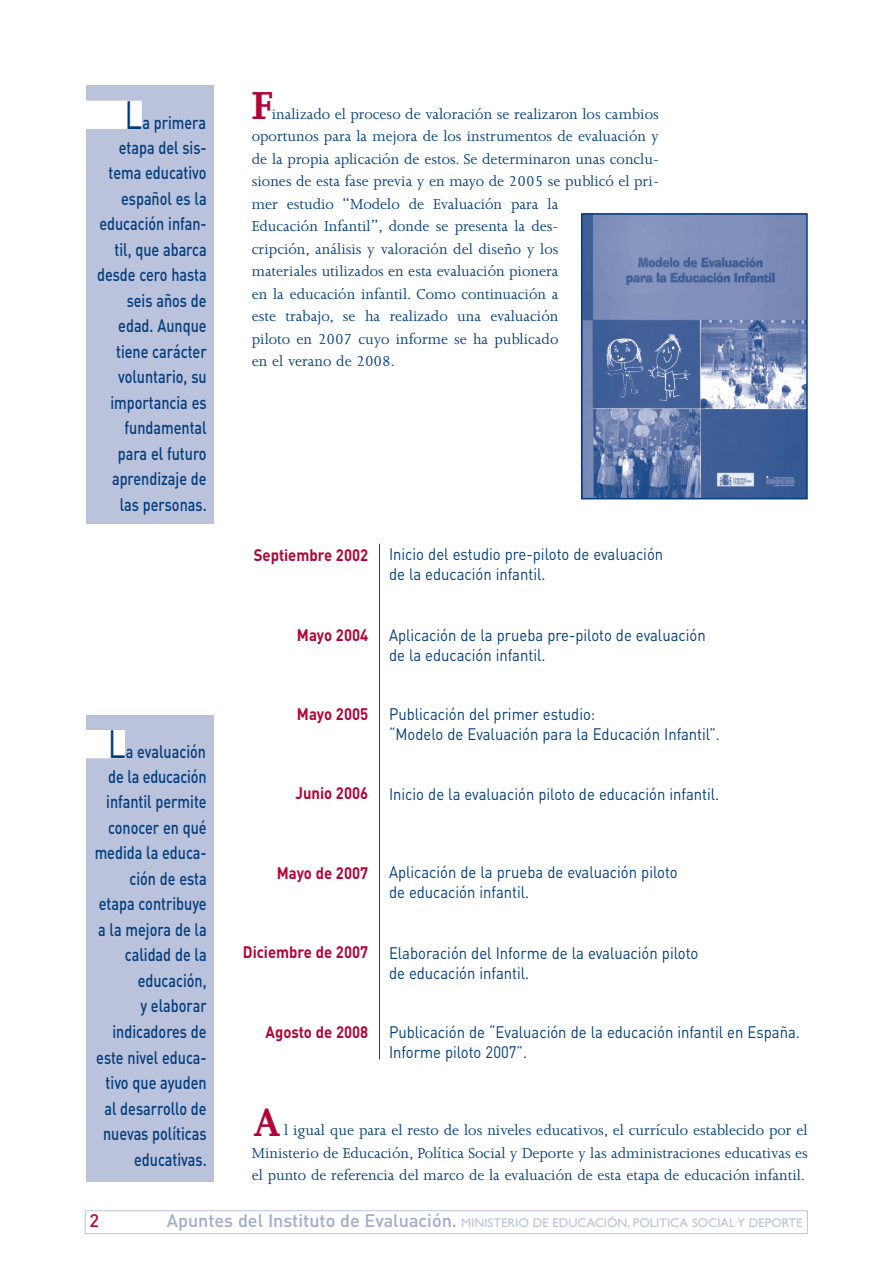
<style>
.page{position:relative;width:893px;height:1263px;background:#fff}
.page>*{position:absolute;margin:0;border:0;box-sizing:border-box;transform-origin:0 0}
.t1{font:700 45px "Joanna";color:#b30437}
.t2{font:500 18px/25.5px "DIN";color:#013d7d;text-align:right;scale:.8 1}
.t3{font:500 18px "DIN";color:#b30437}
.t4{font:16.5px/22.5px "Joanna";color:#013d7d}
.t5{font:16.5px/20.2px "DIN";color:#013d7d;scale:.9 1}
.t6{font:700 16.5px "DIN";color:#b30437;scale:.9 1}
.t7{font:12.75px "Gill Sans";color:#bbc2db}
.s1{font-weight:400;font-size:39px}
.s2{font-family:"DIN";font-weight:500;font-size:18px;color:#a0abcd}
</style>
<div class="page">
<div style="left:85px;top:1210px;width:723px;height:24px;border:1px solid #bbc2db"></div>
<img style="left:584px;top:216px;width:221px;height:280px">
<div style="left:581px;top:213px;width:227px;height:286px;border:2px solid #013d7d"></div>
<div style="left:86px;top:86px;width:127px;height:438px;background:#bbc2db"></div>
<div style="left:38px;top:101px;width:103px;height:27px;background:#fff"></div>
<div style="left:38px;top:101px;width:104px;height:28px;border:1px solid #fff"></div>
<div style="left:86px;top:715px;width:127px;height:466px;background:#bbc2db"></div>
<div style="left:38px;top:730px;width:86px;height:28px;background:#fff"></div>
<hr style="left:379px;top:544px;width:1px;height:515px;background:#b30437">
<p class="t2" style="left:124px;top:111px;width:104px"><span class="s1">L</span>a primera</p>
<p class="t2" style="left:97px;top:136px;width:139px">etapa del sis&shy;tema educativo español es la educación infan&shy;til, que abarca desde cero hasta seis años de edad. Aunque tiene carácter voluntario, su importancia es fundamental para el futuro aprendizaje de las personas.</p>
<p class="t2" style="left:108px;top:741px;width:124px"><span class="s1">L</span>a evaluación</p>
<p class="t2" style="left:95px;top:766px;width:141px">de la educación infantil permite conocer en qué medida la educa&shy;ción de esta etapa contribuye a la mejora de la calidad de la educación,<br>y elaborar indicadores de este nivel educa&shy;tivo que ayuden al desarrollo de nuevas políticas educativas.</p>
<h1 class="t1" style="left:251px;top:89px;width:23px">F</h1>
<p class="t4" style="left:252px;top:104px;width:409px;text-indent:20px">inalizado el proceso de valoración se realizaron los cambios oportunos para la mejora de los instrumentos de evaluación y de la propia aplicación de estos. Se determinaron unas conclu&shy;siones de esta fase previa y en mayo de 2005 se publicó el pri&shy;mer estudio “Modelo de Evaluación para la<br>Educación Infantil”, donde se presenta la des-<br>cripción, análisis y valoración del diseño y los<br>materiales utilizados en esta evaluación pionera<br>en la educación infantil. Como continuación a<br>este trabajo, se ha realizado una evaluación<br>piloto en 2007 cuyo informe se ha publicado<br>en el verano de 2008.</p>
<p class="t6" style="left:254px;top:550px;width:129px">Septiembre 2002</p>
<p class="t5" style="left:389px;top:546px;width:306px">Inicio del estudio pre-piloto de evaluación de la educación infantil.</p>
<p class="t6" style="left:297px;top:629px;width:81px">Mayo 2004</p>
<p class="t5" style="left:389px;top:627px;width:353px">Aplicación de la prueba pre-piloto de evaluación de la educación infantil.</p>
<p class="t6" style="left:297px;top:708px;width:81px">Mayo 2005</p>
<p class="t5" style="left:389px;top:705px;width:369px">Publicación del primer estudio:<br>“Modelo de Evaluación para la Educación Infantil”.</p>
<p class="t6" style="left:295px;top:788px;width:82px">Junio 2006</p>
<p class="t5" style="left:389px;top:785px;width:368px">Inicio de la evaluación piloto de educación infantil.</p>
<p class="t6" style="left:277px;top:867px;width:103px">Mayo de 2007</p>
<p class="t5" style="left:389px;top:864px;width:322px">Aplicación de la prueba de evaluación piloto de educación infantil.</p>
<p class="t6" style="left:243px;top:946px;width:141px">Diciembre de 2007</p>
<p class="t5" style="left:389px;top:945px;width:345px">Elaboración del Informe de la evaluación piloto de educación infantil.</p>
<p class="t6" style="left:266px;top:1026px;width:116px">Agosto de 2008</p>
<p class="t5" style="left:389px;top:1024px;width:458px">Publicación de “Evaluación de la educación infantil en España.<br>Informe piloto 2007”.</p>
<h1 class="t1" style="left:253px;top:1107px;width:29px">A</h1>
<p class="t4" style="left:252px;top:1121px;width:557px;text-align:justify;text-indent:32px">l igual que para el resto de los niveles educativos, el currículo establecido por el Ministerio de Educación, Política Social y Deporte y las administraciones educativas es el punto de referencia del marco de la evaluación de esta etapa de educación infantil.</p>
<p class="t3" style="left:89px;top:1214px;width:11px">2</p>
<p class="t7" style="left:167px;top:1218px;width:637px"><span class="s2">Apuntes del Instituto de Evaluación.</span> MINISTERIO DE EDUCACIÓN, POLITICA SOCIAL Y DEPORTE</p>
</div>
